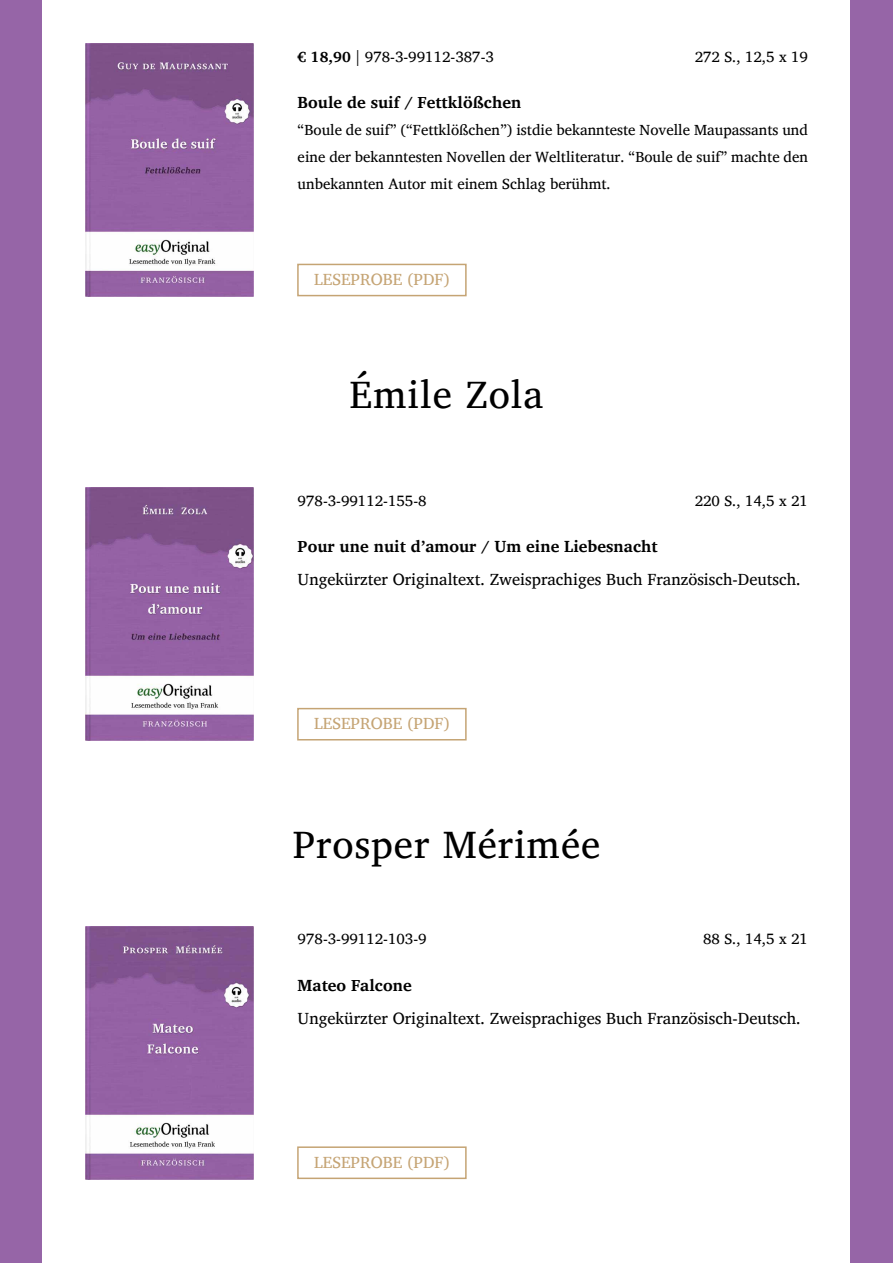
<style>
.page{position:relative;width:893px;height:1263px;background:#9665a7}
.page>*{position:absolute;margin:0;border:0;box-sizing:border-box;transform-origin:0 0}
.t1{font:39px "Charis SIL";letter-spacing:.025em;color:#000}
.t2{font:16.5px "Charis SIL";color:#000}
.t3{font:700 16.5px "Charis SIL";color:#000}
.t4{font:16.5px "Charis SIL";color:#c5a474}
.t5{font:15px/27px "Charis SIL";color:#000;text-align:justify}
.s1{font-weight:700}
</style>
<div class="page">
<div style="left:43px;top:0;width:807px;height:1263px;background:#fff"></div>
<img style="left:85px;top:488px;width:169px;height:252px">
<img style="left:85px;top:926px;width:169px;height:253px">
<div style="left:297px;top:708px;width:170px;height:32px;border:2px solid #c5a474"></div>
<div style="left:297px;top:1146px;width:170px;height:33px;border:2px solid #c5a474"></div>
<img style="left:85px;top:44px;width:169px;height:252px">
<div style="left:297px;top:264px;width:170px;height:32px;border:2px solid #c5a474"></div>
<p class="t5" style="left:298px;top:43px;width:198px"><span class="s1">€ 18,90</span> | 978-3-99112-387-3</p>
<p class="t3" style="left:298px;top:93px;width:225px">Boule de suif / Fettklößchen</p>
<p class="t5" style="left:298px;top:117px;width:512px">“Boule de suif” (“Fettklößchen”) istdie bekannteste Novelle Maupassants und eine der bekanntesten Novellen der Weltliteratur. “Boule de suif” machte den unbekannten Autor mit einem Schlag berühmt.</p>
<p class="t5" style="left:695px;top:43px;width:115px">272 S., 12,5 x 19</p>
<p class="t4" style="left:314px;top:270px;width:137px">LESEPROBE (PDF)</p>
<h1 class="t1" style="left:350px;top:372px;width:195px">Émile Zola</h1>
<p class="t5" style="left:298px;top:487px;width:130px">978-3-99112-155-8</p>
<p class="t5" style="left:695px;top:487px;width:115px">220 S., 14,5 x 21</p>
<p class="t3" style="left:298px;top:537px;width:362px">Pour une nuit d’amour / Um eine Liebesnacht</p>
<p class="t2" style="left:298px;top:570px;width:505px">Ungekürzter Originaltext. Zweisprachiges Buch Französisch-Deutsch.</p>
<p class="t4" style="left:314px;top:714px;width:137px">LESEPROBE (PDF)</p>
<h1 class="t1" style="left:293px;top:822px;width:309px">Prosper Mérimée</h1>
<p class="t5" style="left:298px;top:925px;width:130px">978-3-99112-103-9</p>
<p class="t5" style="left:703px;top:925px;width:106px">88 S., 14,5 x 21</p>
<p class="t3" style="left:298px;top:976px;width:116px">Mateo Falcone</p>
<p class="t2" style="left:298px;top:1009px;width:505px">Ungekürzter Originaltext. Zweisprachiges Buch Französisch-Deutsch.</p>
<p class="t4" style="left:314px;top:1152px;width:137px">LESEPROBE (PDF)</p>
</div>
